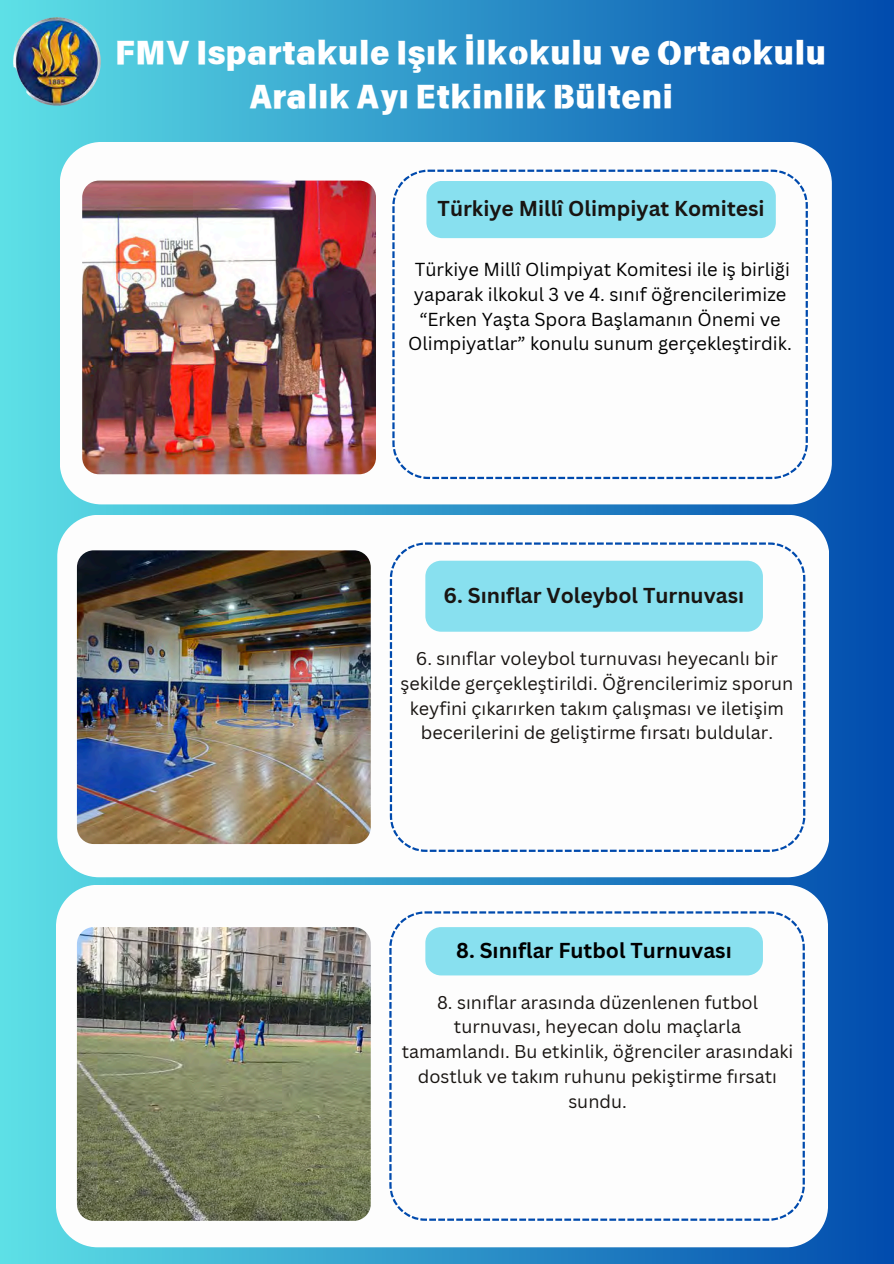
<style>
.page{position:relative;width:894px;height:1264px;background:#fff}
.page>*{position:absolute;margin:0;border:0;box-sizing:border-box;transform-origin:0 0}
.t1{font:31.5px/43.8px "Canva Title Bole Latin";color:#fff}
.t2{font:700 21px "Canva Sans";color:#191512}
.t3{font:700 21px "Canva Sans";color:#000}
.t4{font:18.3px/24.8px "Canva Sans";color:#000;text-align:center}
.t5{font:18px/24.8px "Canva Sans";color:#191512;text-align:center}
</style>
<div class="page">
<div style="left:0;top:0;width:893px;height:1263px;background:linear-gradient(to right,#5ee0e6,#024cae)"></div>
<img style="left:14px;top:17px;width:86px;height:88px">
<div style="left:57px;top:515px;width:772px;height:362px;background:#fdfdfd;border-radius:42px"></div>
<svg style="left:390px;top:542px;width:415px;height:310px"></svg>
<svg style="left:425px;top:542px;width:343px;height:89px"></svg>
<div style="left:60px;top:142px;width:771px;height:362px;background:#fdfdfd;border-radius:42px"></div>
<svg style="left:392px;top:170px;width:415px;height:309px"></svg>
<div style="left:56px;top:884px;width:771px;height:363px;background:#fdfdfd;border-radius:42px"></div>
<svg style="left:389px;top:911px;width:415px;height:309px"></svg>
<img style="left:82px;top:180px;width:294px;height:294px;border-radius:17px">
<img style="left:77px;top:550px;width:293px;height:294px;border-radius:17px">
<img style="left:77px;top:927px;width:293px;height:293px;border-radius:17px">
<div style="left:426px;top:181px;width:349px;height:57px;background:#88e0ef"></div>
<div style="left:425px;top:927px;width:337px;height:48px;background:#88e0ef"></div>
<p class="t1" style="left:249px;top:31px;width:578px;text-indent:-134px">FMV Ispartakule Işık İlkokulu ve Ortaokulu<br>Aralık Ayı Etkinlik Bülteni</p>
<h2 class="t2" style="left:437px;top:193px;width:325px">Türkiye Millî Olimpiyat Komitesi</h2>
<p class="t4" style="left:408px;top:257px;width:385px">Türkiye Millî Olimpiyat Komitesi ile iş birliği yaparak ilkokul 3 ve 4. sınıf öğrencilerimize “Erken Yaşta Spora Başlamanın Önemi ve Olimpiyatlar” konulu sunum gerçekleştirdik.</p>
<h1 class="t2" style="left:443px;top:581px;width:302px">6. Sınıflar Voleybol Turnuvası</h1>
<p class="t5" style="left:400px;top:645px;width:394px">6. sınıflar voleybol turnuvası heyecanlı bir şekilde gerçekleştirildi. Öğrencilerimiz sporun keyfini çıkarırken takım çalışması ve iletişim becerilerini de geliştirme fırsatı buldular.</p>
<h2 class="t3" style="left:456px;top:935px;width:277px">8. Sınıflar Futbol Turnuvası</h2>
<p class="t5" style="left:401px;top:989px;width:390px">8. sınıflar arasında düzenlenen futbol turnuvası, heyecan dolu maçlarla tamamlandı. Bu etkinlik, öğrenciler arasındaki dostluk ve takım ruhunu pekiştirme fırsatı sundu.</p>
</div>
